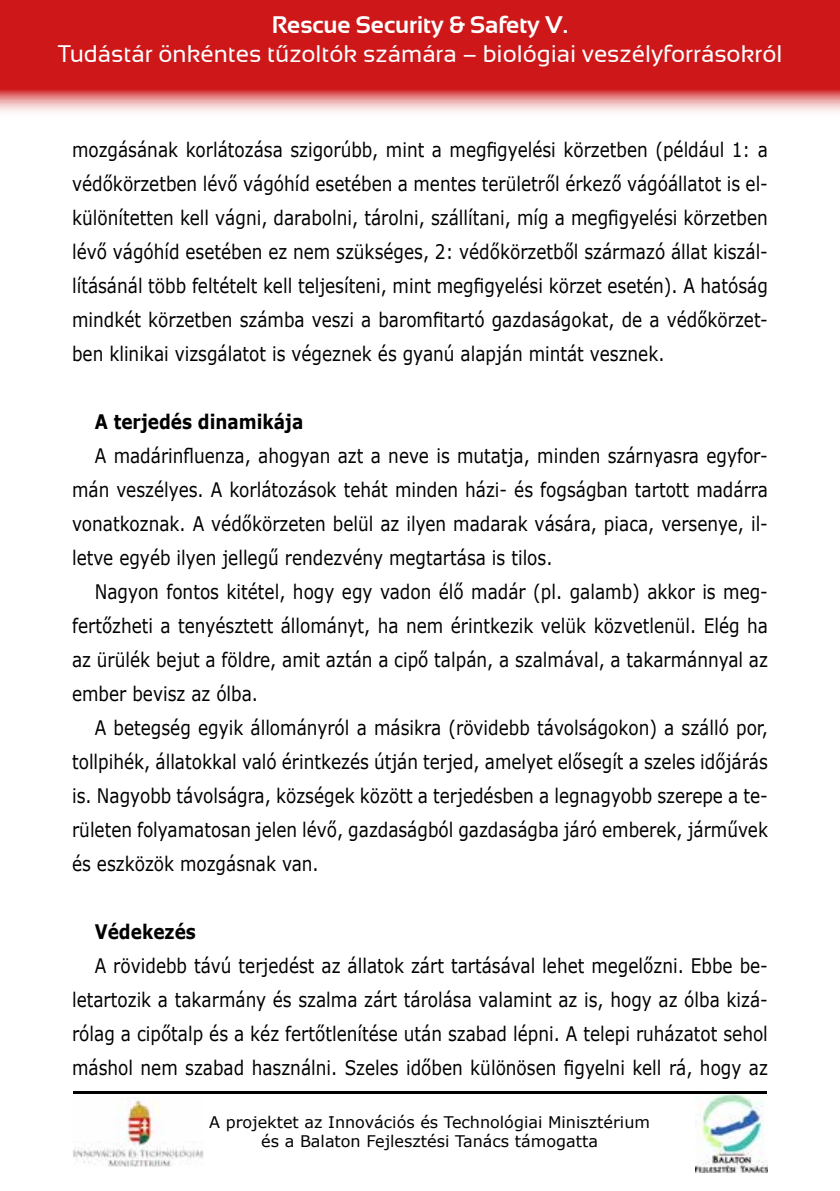
<style>
.page{position:relative;width:840px;height:1191px;background:#fff}
.page>*{position:absolute;margin:0;border:0;box-sizing:border-box;transform-origin:0 0}
.t1{font:24px "Sansation";color:#fff}
.t2{font:700 24px "Sansation";color:#fff}
.t3{font:20px/34px "Verdana";color:#000;text-align:justify;scale:.84 1}
.t4{font:700 20px "Verdana";color:#000;scale:.84 1}
.t5{font:16px/19.2px "Verdana";color:#000;text-align:center}
</style>
<div class="page">
<img style="left:695px;top:1091px;width:72px;height:81px">
<img style="left:73px;top:1097px;width:130px;height:69px">
<hr style="left:73px;top:1091px;width:693px;height:2px;background:#000">
<svg style="left:0;top:0;width:839px;height:112px;background:#d23234"></svg>
<p class="t2" style="left:271px;top:12px;width:298px">Rescue Security &amp; Safety V.</p>
<p class="t1" style="left:58px;top:40px;width:726px">Tudástár önkéntes tűzoltók számára – biológiai veszélyforrásokról</p>
<p class="t3" style="left:72px;top:133px;width:829px">mozgásának korlátozása szigorúbb, mint a megfigyelési körzetben (például 1: a védőkörzetben lévő vágóhíd esetében a mentes területről érkező vágóállatot is el&shy;különítetten kell vágni, darabolni, tárolni, szállítani, míg a megfigyelési körzetben lévő vágóhíd esetében ez nem szükséges, 2: védőkörzetből származó állat kiszál&shy;lításánál több feltételt kell teljesíteni, mint megfigyelési körzet esetén). A hatóság mindkét körzetben számba veszi a baromfitartó gazdaságokat, de a védőkörzet&shy;ben klinikai vizsgálatot is végeznek és gyanú alapján mintát vesznek.</p>
<p class="t4" style="left:95px;top:408px;width:250px">A terjedés dinamikája</p>
<p class="t3" style="left:72px;top:439px;width:829px;text-indent:23px">A madárinfluenza, ahogyan azt a neve is mutatja, minden szárnyasra egyfor&shy;mán veszélyes. A korlátozások tehát minden házi- és fogságban tartott madárra vonatkoznak. A védőkörzeten belül az ilyen madarak vására, piaca, versenye, il&shy;letve egyéb ilyen jellegű rendezvény megtartása is tilos.</p>
<p class="t3" style="left:72px;top:575px;width:829px;text-indent:23px">Nagyon fontos kitétel, hogy egy vadon élő madár (pl. galamb) akkor is meg&shy;fertőzheti a tenyésztett állományt, ha nem érintkezik velük közvetlenül. Elég ha az ürülék bejut a földre, amit aztán a cipő talpán, a szalmával, a takarmánnyal az ember bevisz az ólba.</p>
<p class="t3" style="left:72px;top:711px;width:829px;text-indent:23px">A betegség egyik állományról a másikra (rövidebb távolságokon) a szálló por, tollpihék, állatokkal való érintkezés útján terjed, amelyet elősegít a szeles időjárás is. Nagyobb távolságra, községek között a terjedésben a legnagyobb szerepe a te&shy;rületen folyamatosan jelen lévő, gazdaságból gazdaságba járó emberek, járművek és eszközök mozgásnak van.</p>
<p class="t4" style="left:95px;top:918px;width:122px">Védekezés</p>
<p class="t3" style="left:72px;top:949px;width:829px;text-indent:23px">A rövidebb távú terjedést az állatok zárt tartásával lehet megelőzni. Ebbe be&shy;letartozik a takarmány és szalma zárt tárolása valamint az is, hogy az ólba kizá&shy;rólag a cipőtalp és a kéz fertőtlenítése után szabad lépni. A telepi ruházatot sehol máshol nem szabad használni. Szeles időben különösen figyelni kell rá, hogy az</p>
<p class="t5" style="left:209px;top:1112px;width:442px">A projektet az Innovációs és Technológiai Minisztérium és a Balaton Fejlesztési Tanács támogatta</p>
</div>
